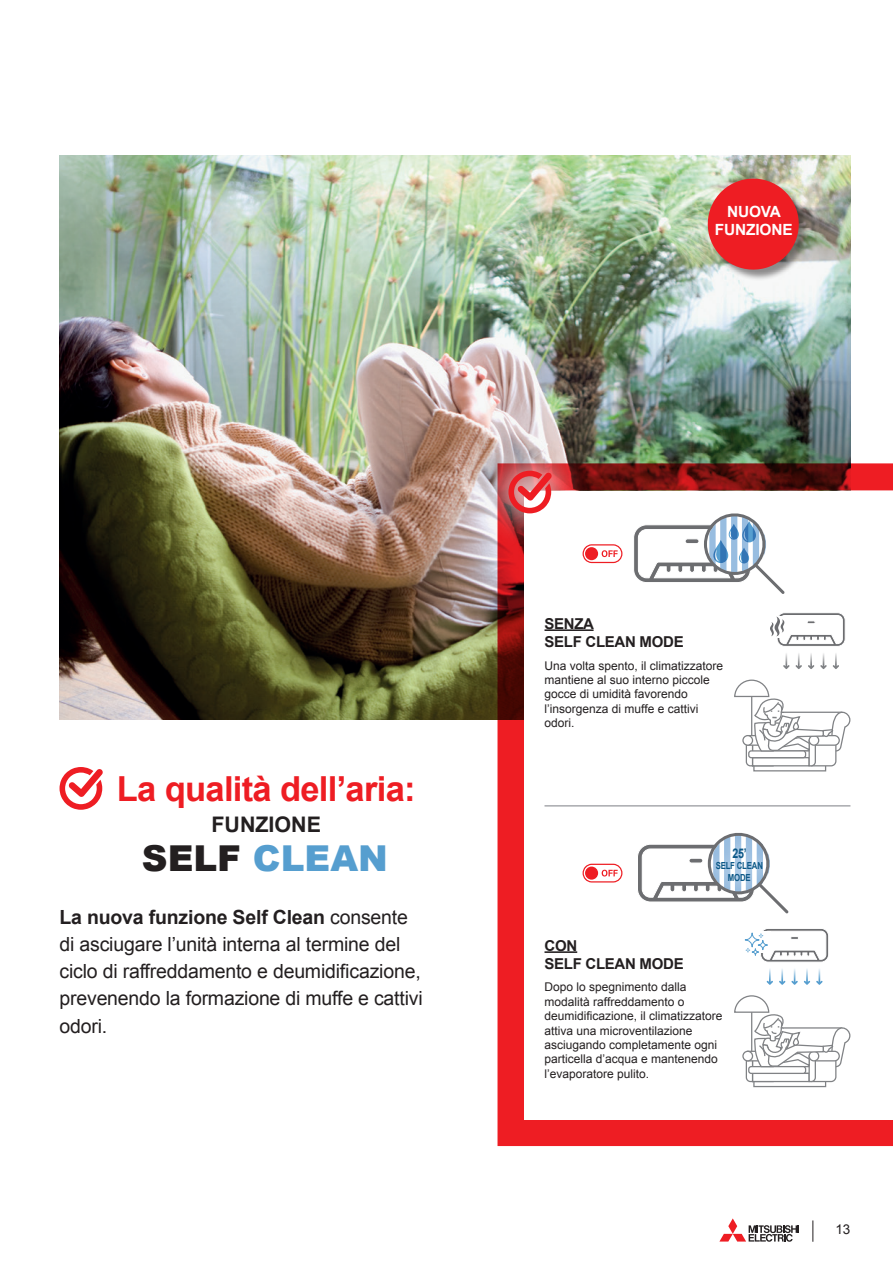
<style>
.page{position:relative;width:893px;height:1263px;background:#fff}
.page>*{position:absolute;margin:0;border:0;box-sizing:border-box;transform-origin:0 0}
.t1{font:900 35.7px "Arial";color:#569ecf}
.t2{font:700 34.5px "Arial";letter-spacing:-.02em;color:#ee1d23}
.t3{font:700 21.45px "Arial";color:#231f20}
.t4{font:19.5px/27px "Arial";letter-spacing:-.01em;color:#231f20}
.t5{font:700 15.45px/18.1px "Arial";letter-spacing:-.01em;color:#fff;text-align:center}
.t6{font:700 15px/18px "Arial";letter-spacing:-.02em;color:#231f20}
.t7{font:13.5px "Arial";color:#231f20}
.t8{font:700 13.35px "Arial";color:#0c5887;scale:.8 1}
.t9{font:12px/14.4px "Arial";color:#231f20}
.t10{font:700 9.75px/11.4px "Arial";letter-spacing:-.02em;color:#0c5887;text-align:center;scale:.8 1}
.s1{color:#231f20}
.s2{font-weight:700}
</style>
<div class="page">
<svg style="left:719px;top:1218px;width:80px;height:24px"></svg>
<svg style="left:812px;top:1220px;width:1px;height:22px"></svg>
<img style="left:60px;top:155px;width:790px;height:564px">
<svg style="left:60px;top:767px;width:43px;height:43px"></svg>
<svg style="left:497px;top:463px;width:396px;height:683px;background:#c22225"></svg>
<div style="left:525px;top:491px;width:368px;height:628px;background:#fff"></div>
<div style="left:474px;top:436px;width:112px;height:112px;background:#fff;opacity:.75"></div>
<svg style="left:508px;top:471px;width:44px;height:42px"></svg>
<svg style="left:583px;top:864px;width:39px;height:18px"></svg>
<svg style="left:638px;top:833px;width:150px;height:80px"></svg>
<div style="left:705px;top:836px;width:69px;height:57px;background:#fff;opacity:.75"></div>
<svg style="left:583px;top:544px;width:39px;height:19px"></svg>
<svg style="left:634px;top:513px;width:151px;height:81px"></svg>
<div style="left:753px;top:1081px;width:73px;height:6px;border:1px solid #808285"></div>
<svg style="left:734px;top:995px;width:117px;height:88px"></svg>
<svg style="left:744px;top:929px;width:85px;height:56px"></svg>
<div style="left:753px;top:765px;width:73px;height:6px;border:1px solid #808285"></div>
<svg style="left:734px;top:679px;width:117px;height:88px"></svg>
<svg style="left:770px;top:613px;width:75px;height:56px"></svg>
<hr style="left:544px;top:629px;width:50px;height:2px;background:#231f20">
<hr style="left:544px;top:805px;width:306px;height:1px;background:#a8a9ad">
<hr style="left:544px;top:951px;width:33px;height:2px;background:#231f20">
<div style="left:708px;top:179px;width:102px;height:102px;background:#231f20;opacity:.5"></div>
<img style="left:703px;top:174px;width:101px;height:101px">
<p class="t5" style="left:715px;top:203px;width:79px">NUOVA<br>FUNZIONE</p>
<h2 class="t2" style="left:117px;top:766px;width:300px">La qualità dell’aria:</h2>
<h3 class="t3" style="left:211px;top:810px;width:111px">FUNZIONE</h3>
<h1 class="t1" style="left:142px;top:832px;width:247px"><span class="s1">SELF</span> CLEAN</h1>
<h3 class="t4" style="left:60px;top:904px;width:365px"><span class="s2">La nuova funzione Self Clean</span> consente di asciugare l’unità interna al termine del ciclo di raffreddamento e deumidificazione, prevenendo la formazione di muffe e cattivi odori.</h3>
<p class="t6" style="left:544px;top:615px;width:141px">SENZA<br>SELF CLEAN MODE</p>
<p class="t9" style="left:544px;top:658px;width:180px">Una volta spento, il climatizzatore mantiene al suo interno piccole gocce di umidità favorendo l’insorgenza di muffe e cattivi odori.</p>
<p class="t8" style="left:732px;top:844px;width:20px">25’</p>
<p class="t10" style="left:716px;top:860px;width:61px">SELF CLEAN<br>MODE</p>
<p class="t6" style="left:544px;top:937px;width:141px">CON<br>SELF CLEAN MODE</p>
<p class="t9" style="left:544px;top:980px;width:180px">Dopo lo spegnimento dalla modalità raffreddamento o deumidificazione, il climatizzatore attiva una microventilazione asciugando completamente ogni particella d’acqua e mantenendo l’evaporatore pulito.</p>
<p class="t7" style="left:835px;top:1220px;width:17px">13</p>
</div>
